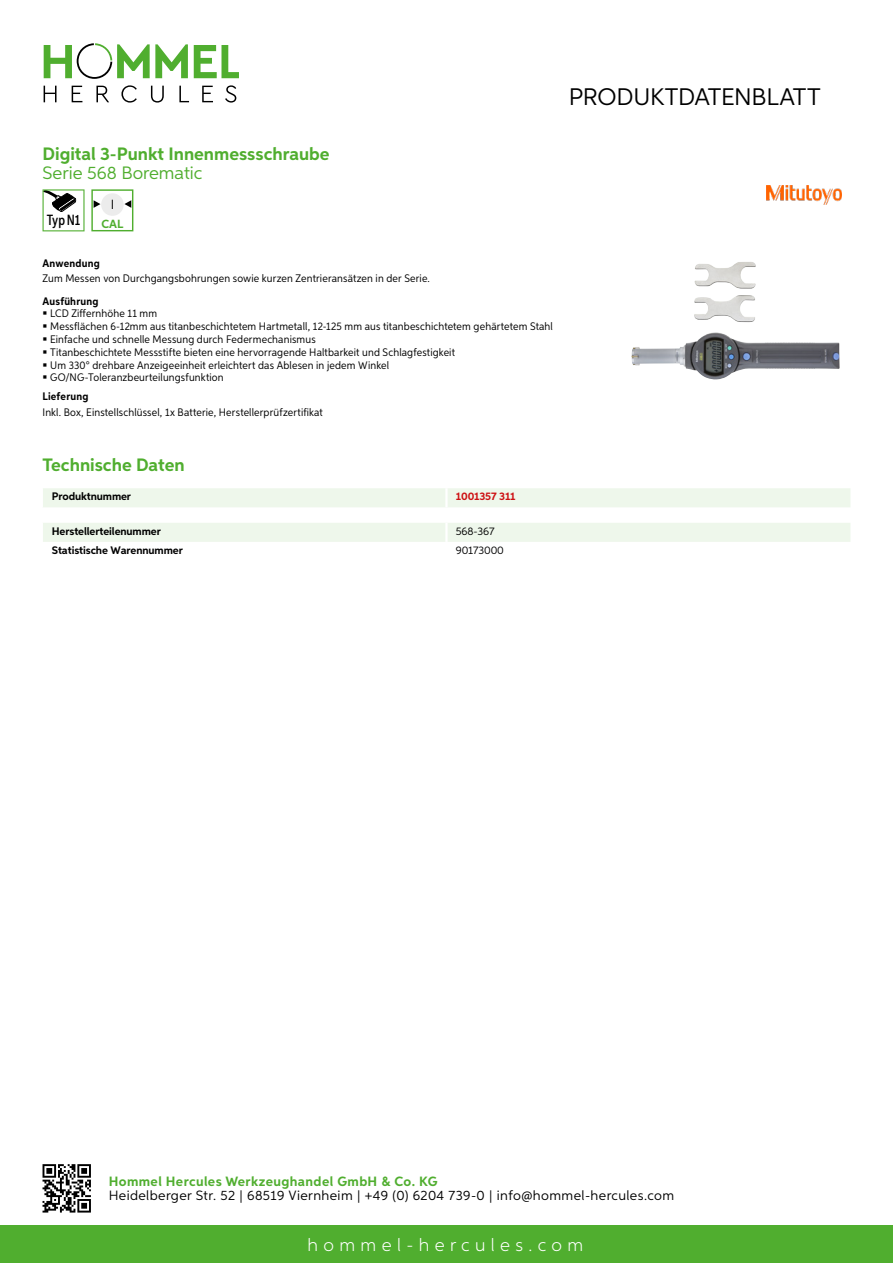
<style>
.page{position:relative;width:893px;height:1263px;background:#fff}
.page>*{position:absolute;margin:0;border:0;box-sizing:border-box;transform-origin:0 0}
.t1{font:24px "Aspira";letter-spacing:-.01em;color:#000}
.t2{font:700 18px "Aspira";color:#50ae2f}
.t3{font:300 18px "Aspira";letter-spacing:.3em;color:#fff}
.t4{font:18px "Aspira";color:#50ae2f}
.t5{font:500 14.85px "Aspira XX Nar";color:#000}
.t6{font:13.5px "Aspira";letter-spacing:.03em;color:#000}
.t7{font:700 13.5px "Aspira";letter-spacing:.03em;color:#50ae2f}
.t8{font:13.35px "Aspira";color:#000}
.t9{font:700 11.85px "Aspira";color:#50ae2f}
.t10{font:10.95px/12.8px "Aspira Nar";letter-spacing:.015em;color:#000}
.t11{font:700 10.95px "Aspira";letter-spacing:-.01em;color:#000}
.t12{font:700 10.95px "Aspira Nar";letter-spacing:.02em;color:#000}
.t13{font:10.95px "Aspira";letter-spacing:-.01em;color:#000}
.t14{font:700 10.95px "Aspira";letter-spacing:-.01em;color:#cd1013}
</style>
<div class="page">
<div style="left:0;top:1226px;width:893px;height:37px;background:#50ae2f"></div>
<svg style="left:43px;top:1164px;width:48px;height:48px"></svg>
<svg style="left:194px;top:45px;width:45px;height:33px"></svg>
<svg style="left:44px;top:43px;width:144px;height:36px"></svg>
<svg style="left:44px;top:86px;width:13px;height:16px"></svg>
<svg style="left:72px;top:86px;width:10px;height:16px"></svg>
<svg style="left:96px;top:86px;width:13px;height:16px"></svg>
<svg style="left:121px;top:85px;width:16px;height:18px"></svg>
<svg style="left:151px;top:86px;width:13px;height:17px"></svg>
<svg style="left:179px;top:86px;width:10px;height:16px"></svg>
<svg style="left:202px;top:86px;width:11px;height:16px"></svg>
<svg style="left:225px;top:85px;width:11px;height:18px"></svg>
<div style="left:43px;top:488px;width:807px;height:19px;background:#eef7eb"></div>
<hr style="left:445px;top:488px;width:3px;height:19px;background:#fff">
<div style="left:43px;top:523px;width:807px;height:19px;background:#eef7eb"></div>
<svg style="left:43px;top:189px;width:42px;height:42px"></svg>
<div style="left:91px;top:189px;width:42px;height:42px;border:1px solid #50ae2f"></div>
<div style="left:101px;top:193px;width:23px;height:23px;background:#ececec;border-radius:50%"></div>
<svg style="left:124px;top:200px;width:7px;height:8px"></svg>
<svg style="left:94px;top:200px;width:6px;height:8px"></svg>
<img style="left:680px;top:262px;width:76px;height:86px">
<img style="left:766px;top:185px;width:76px;height:19px">
<h2 class="t2" style="left:43px;top:142px;width:289px">Digital 3-Punkt Innenmessschraube</h2>
<h2 class="t4" style="left:43px;top:162px;width:161px">Serie 568 Borematic</h2>
<p class="t8" style="left:111px;top:196px;width:5px">I</p>
<h3 class="t5" style="left:47px;top:211px;width:35px">TypN1</h3>
<p class="t9" style="left:101px;top:216px;width:23px">CAL</p>
<p class="t12" style="left:43px;top:257px;width:59px">Anwendung</p>
<p class="t10" style="left:43px;top:272px;width:389px">Zum Messen von Durchgangsbohrungen sowie kurzen Zentrieransätzen in der Serie.</p>
<p class="t12" style="left:43px;top:294px;width:58px">Ausführung</p>
<p class="t10" style="left:50px;top:307px;width:504px">LCD Ziffernhöhe 11 mm<br>Messflächen 6-12mm aus titanbeschichtetem Hartmetall, 12-125 mm aus titanbeschichtetem gehärtetem Stahl Einfache und schnelle Messung durch Federmechanismus<br>Titanbeschichtete Messstifte bieten eine hervorragende Haltbarkeit und Schlagfestigkeit<br>Um 330° drehbare Anzeigeeinheit erleichtert das Ablesen in jedem Winkel GO/NG-Toleranzbeurteilungsfunktion</p>
<p class="t12" style="left:43px;top:390px;width:47px">Lieferung</p>
<p class="t10" style="left:43px;top:405px;width:282px">Inkl. Box, Einstellschlüssel, 1x Batterie, Herstellerprüfzertifikat</p>
<h2 class="t2" style="left:43px;top:454px;width:144px">Technische Daten</h2>
<p class="t11" style="left:52px;top:490px;width:81px">Produktnummer</p>
<p class="t14" style="left:456px;top:490px;width:61px">1001357 311</p>
<p class="t11" style="left:52px;top:524px;width:111px">Herstellerteilenummer</p>
<p class="t13" style="left:456px;top:524px;width:40px">568-367</p>
<p class="t11" style="left:52px;top:543px;width:132px">Statistische Warennummer</p>
<p class="t13" style="left:456px;top:543px;width:50px">90173000</p>
<h1 class="t1" style="left:569px;top:82px;width:253px">Produktdatenblatt</h1>
<p class="t7" style="left:109px;top:1172px;width:330px">Hommel Hercules Werkzeughandel GmbH &amp; Co. KG</p>
<p class="t6" style="left:109px;top:1187px;width:567px">Heidelberger Str. 52 | 68519 Viernheim | +49 (0) 6204 739-0 | info@hommel-hercules.com</p>
<h2 class="t3" style="left:307px;top:1234px;width:277px">hommel-hercules.com</h2>
</div>
